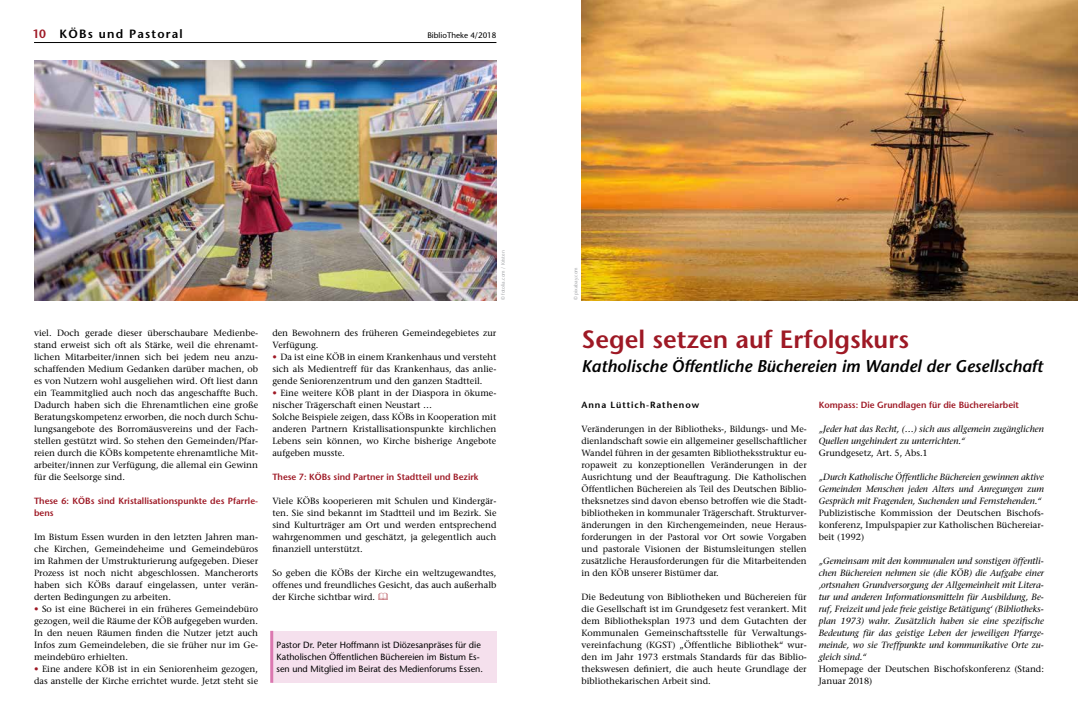
<style>
.page{position:relative;width:1078px;height:723px;background:#fff}
.page>*{position:absolute;margin:0;border:0;box-sizing:border-box;transform-origin:0 0}
.t1{font:600 25px "Stone Sans";color:#9e1925}
.t2{font:italic 600 17px "Stone Sans";color:#000}
.t3{font:600 12px "Stone Sans";letter-spacing:.1em;color:#000}
.t4{font:600 12px "Stone Sans";color:#9e1925}
.t5{font:9px/12px "Stone Serif";color:#000;text-align:justify}
.t6{font:italic 9px/12px "Stone Serif";color:#000;text-align:justify}
.t7{font:600 9px/12px "Stone Sans";color:#9e1925}
.t8{font:9px/12px "Stone Sans";color:#000}
.t9{font:600 9px "Stone Sans";letter-spacing:.1em;color:#000}
.t10{font:8px "Stone Sans";color:#000}
.t11{font:5px "Stone Sans";color:#a7a9ac}
.s1{color:#9e1925}
</style>
<div class="page">
<hr style="left:34px;top:42px;width:462px;height:1px;background:#000">
<img style="left:34px;top:60px;width:462px;height:240px">
<div style="left:272px;top:631px;width:224px;height:52px;background:#f5e0ed"></div>
<hr style="left:270px;top:631px;width:3px;height:52px;background:#db78b0">
<img style="left:581px;top:0;width:496px;height:300px">
<h3 class="t3" style="left:60px;top:26px;width:125px">KÖBs und Pastoral</h3>
<h3 class="t4" style="left:32px;top:26px;width:15px">10</h3>
<p class="t10" style="left:427px;top:30px;width:71px">BiblioTheke 4/2018</p>
<p class="t5" style="left:34px;top:327px;width:225px">viel. Doch gerade dieser überschaubare Medienbe&shy;stand erweist sich oft als Stärke, weil die ehrenamt&shy;lichen Mitarbeiter/innen sich bei jedem neu anzu&shy;schaffenden Medium Gedanken darüber machen, ob es von Nutzern wohl ausgeliehen wird. Oft liest dann ein Teammitglied auch noch das angeschaffte Buch.<br>Dadurch haben sich die Ehrenamtlichen eine große Beratungskompetenz erworben, die noch durch Schu&shy;lungsangebote des Borromäusvereins und der Fach&shy;stellen gestützt wird. So stehen den Gemeinden/Pfar&shy;reien durch die KÖBs kompetente ehrenamtliche Mit&shy;arbeiter/innen zur Verfügung, die allemal ein Gewinn für die Seelsorge sind.</p>
<p class="t7" style="left:34px;top:495px;width:225px">These 6: KÖBs sind Kristallisationspunkte des Pfarrle&shy;bens</p>
<p class="t5" style="left:34px;top:531px;width:225px">Im Bistum Essen wurden in den letzten Jahren man&shy;che Kirchen, Gemeindeheime und Gemeindebüros im Rahmen der Umstrukturierung aufgegeben. Dieser Prozess ist noch nicht abgeschlossen. Mancherorts haben sich KÖBs darauf eingelassen, unter verän&shy;derten Bedingungen zu arbeiten.</p>
<p class="t5" style="left:34px;top:603px;width:225px"><span class="s1">•</span> So ist eine Bücherei in ein früheres Gemeindebüro gezogen, weil die Räume der KÖB aufgegeben wurden.<br>In den neuen Räumen finden die Nutzer jetzt auch Infos zum Gemeindeleben, die sie früher nur im Ge&shy;meindebüro erhielten.</p>
<p class="t5" style="left:34px;top:663px;width:225px"><span class="s1">•</span> Eine andere KÖB ist in ein Seniorenheim gezogen, das anstelle der Kirche errichtet wurde. Jetzt steht sie</p>
<p class="t11" style="left:500px;top:300px;width:51px;rotate:-90deg">© fotolia.com / Kristen</p>
<p class="t5" style="left:272px;top:327px;width:225px">den Bewohnern des früheren Gemeindegebietes zur<br>Verfügung.</p>
<p class="t5" style="left:272px;top:351px;width:225px"><span class="s1">•</span> Da ist eine KÖB in einem Krankenhaus und versteht sich als Medientreff für das Krankenhaus, das anlie&shy;gende Seniorenzentrum und den ganzen Stadtteil.</p>
<p class="t5" style="left:272px;top:387px;width:225px;text-align:left"><span class="s1">•</span> Eine weitere KÖB plant in der Diaspora in ökume&shy;nischer Trägerschaft einen Neustart …<br>Solche Beispiele zeigen, dass KÖBs in Kooperation mit anderen Partnern Kristallisationspunkte kirchlichen Lebens sein können, wo Kirche bisherige Angebote aufgeben musste.</p>
<p class="t7" style="left:272px;top:471px;width:208px">These 7: KÖBs sind Partner in Stadtteil und Bezirk</p>
<p class="t5" style="left:272px;top:495px;width:225px">Viele KÖBs kooperieren mit Schulen und Kindergär&shy;ten. Sie sind bekannt im Stadtteil und im Bezirk. Sie sind Kulturträger am Ort und werden entsprechend wahrgenommen und geschätzt, ja gelegentlich auch finanziell unterstützt.</p>
<p class="t5" style="left:272px;top:567px;width:225px">So geben die KÖBs der Kirche ein weltzugewandtes, offenes und freundliches Gesicht, das auch außerhalb der Kirche sichtbar wird.</p>
<p class="t8" style="left:276px;top:639px;width:208px">Pastor Dr. Peter Hoffmann ist Diözesanpräses für die<br>Katholischen Öffentlichen Büchereien im Bistum Es&shy;sen und Mitglied im Beirat des Medienforums Essen.</p>
<p class="t11" style="left:572px;top:300px;width:34px;rotate:-90deg">© pixabay.com</p>
<h1 class="t1" style="left:581px;top:324px;width:329px">Segel setzen auf Erfolgskurs</h1>
<h2 class="t2" style="left:581px;top:356px;width:462px">Katholische Öffentliche Büchereien im Wandel der Gesellschaft</h2>
<p class="t9" style="left:581px;top:399px;width:119px">Anna Lüttich-Rathenow</p>
<p class="t5" style="left:581px;top:423px;width:227px">Veränderungen in der Bibliotheks-, Bildungs- und Me&shy;dienlandschaft sowie ein allgemeiner gesellschaftlicher Wandel führen in der gesamten Bibliotheksstruktur eu&shy;ropaweit zu konzeptionellen Veränderungen in der Ausrichtung und der Beauftragung. Die Katholischen Öffentlichen Büchereien als Teil des Deutschen Biblio&shy;theksnetzes sind davon ebenso betroffen wie die Stadt&shy;bibliotheken in kommunaler Trägerschaft. Strukturver&shy;änderungen in den Kirchengemeinden, neue Heraus&shy;forderungen in der Pastoral vor Ort sowie Vorgaben und pastorale Visionen der Bistumsleitungen stellen zusätzliche Herausforderungen für die Mitarbeitenden in den KÖB unserer Bistümer dar.</p>
<p class="t5" style="left:581px;top:591px;width:227px">Die Bedeutung von Bibliotheken und Büchereien für die Gesellschaft ist im Grundgesetz fest verankert. Mit dem Bibliotheksplan 1973 und dem Gutachten der Kommunalen Gemeinschaftsstelle für Verwaltungs&shy;vereinfachung (KGST) „Öffentliche Bibliothek“ wur&shy;den im Jahr 1973 erstmals Standards für das Biblio&shy;thekswesen definiert, die auch heute Grundlage der bibliothekarischen Arbeit sind.</p>
<p class="t7" style="left:818px;top:399px;width:202px">Kompass: Die Grundlagen für die Büchereiarbeit</p>
<p class="t6" style="left:818px;top:423px;width:227px">„Jeder hat das Recht, (…) sich aus allgemein zugänglichen<br>Quellen ungehindert zu unterrichten.“</p>
<p class="t5" style="left:818px;top:447px;width:110px">Grundgesetz, Art. 5, Abs.1</p>
<p class="t6" style="left:818px;top:471px;width:227px">„Durch Katholische Öffentliche Büchereien gewinnen aktive Gemeinden Menschen jeden Alters und Anregungen zum Gespräch mit Fragenden, Suchenden und Fernstehenden.“</p>
<p class="t5" style="left:818px;top:507px;width:227px">Publizistische Kommission der Deutschen Bischofs&shy;konferenz, Impulspapier zur Katholischen Büchereiar&shy;beit (1992)</p>
<p class="t6" style="left:818px;top:555px;width:227px">„Gemeinsam mit den kommunalen und sonstigen öffentli&shy;chen Büchereien nehmen sie (die KÖB) die Aufgabe einer ‚ortsnahen Grundversorgung der Allgemeinheit mit Litera&shy;tur und anderen Informationsmitteln für Ausbildung, Be&shy;ruf, Freizeit und jede freie geistige Betätigung‘ (Bibliotheks&shy;plan 1973) wahr. Zusätzlich haben sie eine spezifische Bedeutung für das geistige Leben der jeweiligen Pfarrge&shy;meinde, wo sie Treffpunkte und kommunikative Orte zu&shy;gleich sind.“</p>
<p class="t5" style="left:818px;top:663px;width:227px">Homepage der Deutschen Bischofskonferenz (Stand:<br>Januar 2018)</p>
</div>
